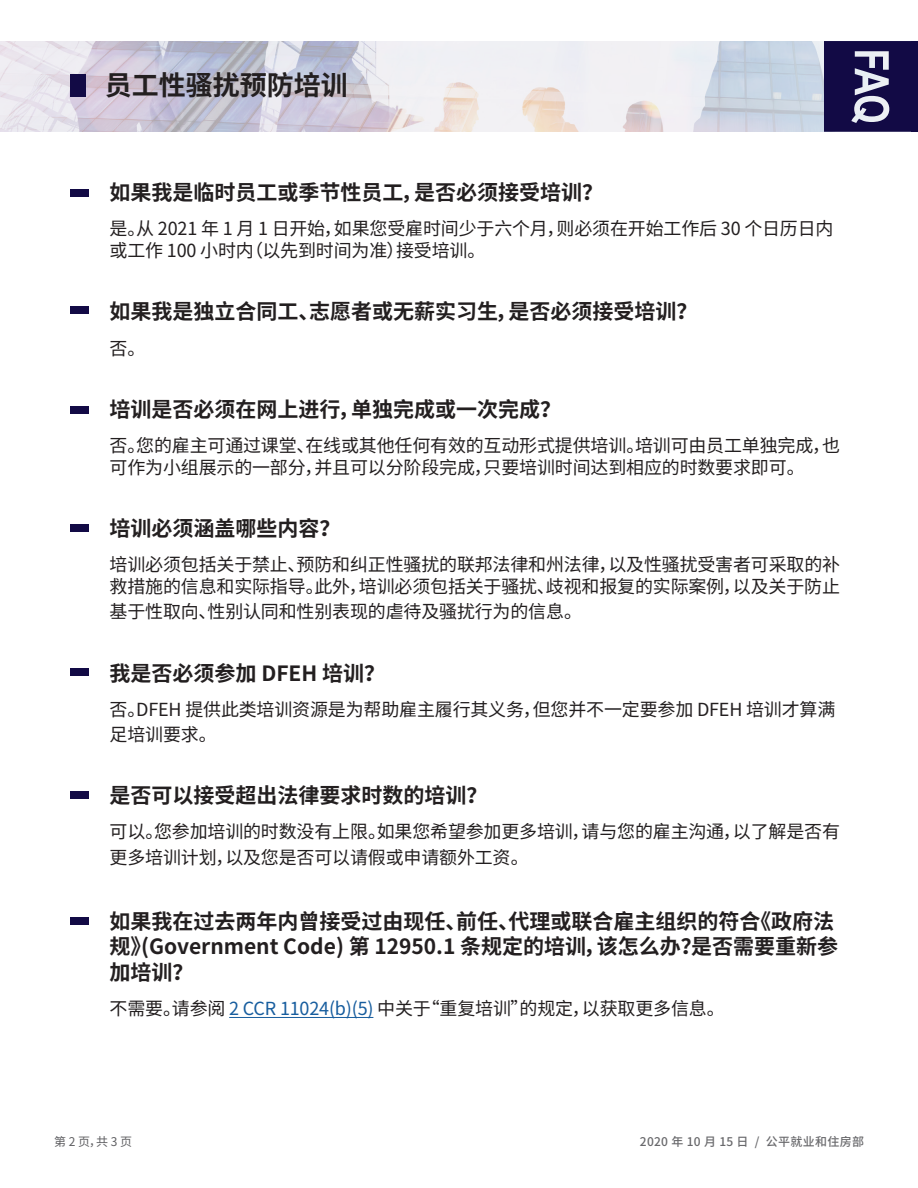
<style>
.page{position:relative;width:918px;height:1188px;background:#fff}
.page>*{position:absolute;margin:0;border:0;box-sizing:border-box;transform-origin:0 0}
.t1{font:700 27px "Noto Sans CJ Ksc";color:#231f20}
.t2{font:700 21px/25.2px "Noto Sans CJ Ksc";color:#231f20}
.t3{font:18px/25.2px "Noto Sans CJ Ksc";letter-spacing:-.01em;color:#231f20}
.t4{font:18px "Noto Sans CJ Ksc";letter-spacing:-.01em;color:#175d9e}
.t5{font:500 12px "Noto Sans CJ Ksc";letter-spacing:.025em;color:#69696c}
.t6{font:12px "Noto Sans CJ Ksc";color:#5f5f62}
.s1{color:#231f20}
</style>
<div class="page">
<div style="left:70px;top:189px;width:19px;height:8px;background:#120a45"></div>
<div style="left:70px;top:306px;width:19px;height:7px;background:#120a45"></div>
<div style="left:70px;top:525px;width:19px;height:7px;background:#120a45"></div>
<div style="left:70px;top:406px;width:19px;height:7px;background:#120a45"></div>
<div style="left:70px;top:669px;width:19px;height:7px;background:#120a45"></div>
<div style="left:70px;top:791px;width:19px;height:8px;background:#120a45"></div>
<div style="left:70px;top:917px;width:19px;height:8px;background:#120a45"></div>
<hr style="left:229px;top:1017px;width:144px;height:1px;background:#175d9e">
<svg style="left:0;top:41px;width:824px;height:90px"></svg>
<svg style="left:824px;top:41px;width:94px;height:91px;background:#322b5e"></svg>
<div style="left:70px;top:74px;width:16px;height:22px;background:#120a45"></div>
<p class="t1" style="left:105px;top:70px;width:244px">员工性骚扰预防培训</p>
<p class="t2" style="left:414px;top:180px;width:190px">是否必须接受培训?</p>
<p class="t2" style="left:110px;top:180px;width:314px">如果我是临时员工或季节性员工，</p>
<p class="t3" style="left:334px;top:217px;width:232px">如果您受雇时间少于六个月，</p>
<p class="t3" style="left:110px;top:217px;width:234px">是从。 2021 年 月1 1 日开始，</p>
<p class="t3" style="left:557px;top:217px;width:278px">则必须在开始工作后 30 个日历日内</p>
<p class="t3" style="left:245px;top:238px;width:161px">（以先到时间为准）</p>
<p class="t3" style="left:396px;top:238px;width:91px">接受培训。</p>
<p class="t3" style="left:110px;top:238px;width:146px">或工作 100 小时内</p>
<p class="t2" style="left:309px;top:300px;width:209px">志愿者或无薪实习生，</p>
<p class="t2" style="left:110px;top:300px;width:211px">如果我是独立合同工、</p>
<p class="t3" style="left:110px;top:336px;width:38px">否。</p>
<p class="t2" style="left:509px;top:300px;width:190px">是否必须接受培训?</p>
<p class="t2" style="left:351px;top:397px;width:212px">单独完成或一次完成?</p>
<p class="t2" style="left:110px;top:397px;width:251px">培训是否必须在网上进行，</p>
<p class="t3" style="left:136px;top:433px;width:180px">您的雇主可通过课堂、</p>
<p class="t3" style="left:635px;top:433px;width:207px">培训可由员工单独完成也，</p>
<p class="t3" style="left:305px;top:433px;width:340px">在线或其他任何有效的互动形式提供培训。</p>
<p class="t3" style="left:110px;top:433px;width:38px">否。</p>
<p class="t3" style="left:314px;top:455px;width:179px">并且可以分阶段完成，</p>
<p class="t3" style="left:484px;top:455px;width:323px">只要培训时间达到相应的时数要求即可。</p>
<p class="t3" style="left:110px;top:455px;width:214px">可作为小组展示的一部分，</p>
<p class="t2" style="left:110px;top:516px;width:232px">培训必须涵盖哪些内容?</p>
<p class="t3" style="left:110px;top:552px;width:198px">培训必须包括关于禁止、</p>
<p class="t3" style="left:608px;top:552px;width:233px">以及性骚扰受害者可采取的补</p>
<p class="t3" style="left:297px;top:552px;width:321px">预防和纠正性骚扰的联邦法律和州法律，</p>
<p class="t3" style="left:208px;top:574px;width:376px;text-indent:-98px">救措施的信息和实际指导。<br>性别认同和性别表现的虐待及骚扰行为的信息。</p>
<p class="t3" style="left:546px;top:574px;width:197px">歧视和报复的实际案例，</p>
<p class="t3" style="left:359px;top:574px;width:198px">培训必须包括关于骚扰、</p>
<p class="t3" style="left:314px;top:574px;width:54px">此外，</p>
<p class="t3" style="left:733px;top:574px;width:109px">以及关于防止</p>
<p class="t3" style="left:110px;top:599px;width:108px">基于性取向、</p>
<p class="t2" style="left:110px;top:661px;width:277px">我是否必须参加 DFEH 培训?</p>
<p class="t3" style="left:136px;top:697px;width:406px">DFEH 提供此类培训资源是为帮助雇主履行其义务，</p>
<p class="t3" style="left:533px;top:697px;width:304px">但您并不一定要参加 DFEH 培训才算满</p>
<p class="t3" style="left:110px;top:697px;width:109px">否。<br>足培训要求。</p>
<p class="t2" style="left:110px;top:783px;width:380px">是否可以接受超出法律要求时数的培训?</p>
<p class="t3" style="left:582px;top:820px;width:161px">请与您的雇主沟通，</p>
<p class="t3" style="left:154px;top:820px;width:234px">您参加培训的时数没有上限。</p>
<p class="t3" style="left:377px;top:820px;width:214px">如果您希望参加更多培训，</p>
<p class="t3" style="left:733px;top:820px;width:109px">以了解是否有</p>
<p class="t3" style="left:110px;top:820px;width:55px">可以。</p>
<p class="t3" style="left:110px;top:845px;width:125px">更多培训计划，</p>
<p class="t3" style="left:225px;top:845px;width:305px">以及您是否可以请假或申请额外工资。</p>
<p class="t2" style="left:750px;top:909px;width:85px">《政府法</p>
<p class="t2" style="left:509px;top:909px;width:253px">代理或联合雇主组织的符合</p>
<p class="t2" style="left:110px;top:909px;width:358px">如果我在过去两年内曾接受过由现任、</p>
<p class="t2" style="left:456px;top:909px;width:64px">前任、</p>
<p class="t2" style="left:691px;top:935px;width:148px">是否需要重新参</p>
<p class="t2" style="left:110px;top:935px;width:496px">规》(Government Code) 第 12950.1 条规定的培训，加培训?</p>
<p class="t3" style="left:582px;top:996px;width:144px">以获取更多信息。</p>
<p class="t2" style="left:597px;top:935px;width:106px">该怎么办？</p>
<p class="t3" style="left:422px;top:996px;width:108px">“重复培训”</p>
<p class="t3" style="left:520px;top:996px;width:72px">的规定，</p>
<p class="t4" style="left:172px;top:998px;width:261px"><span class="s1">请参阅</span> 2 CCR 11024 b( )( )5 <span class="s1">中关于</span></p>
<p class="t3" style="left:110px;top:996px;width:73px">不需要。</p>
<p class="t6" style="left:54px;top:1135px;width:80px">第 页2 共， 页3</p>
<p class="t5" style="left:640px;top:1135px;width:110px">2020 年10月15日</p>
<p class="t5" style="left:766px;top:1135px;width:100px">公平就业和住房部</p>
<p class="t5" style="left:755px;top:1135px;width:6px">/</p>
</div>
